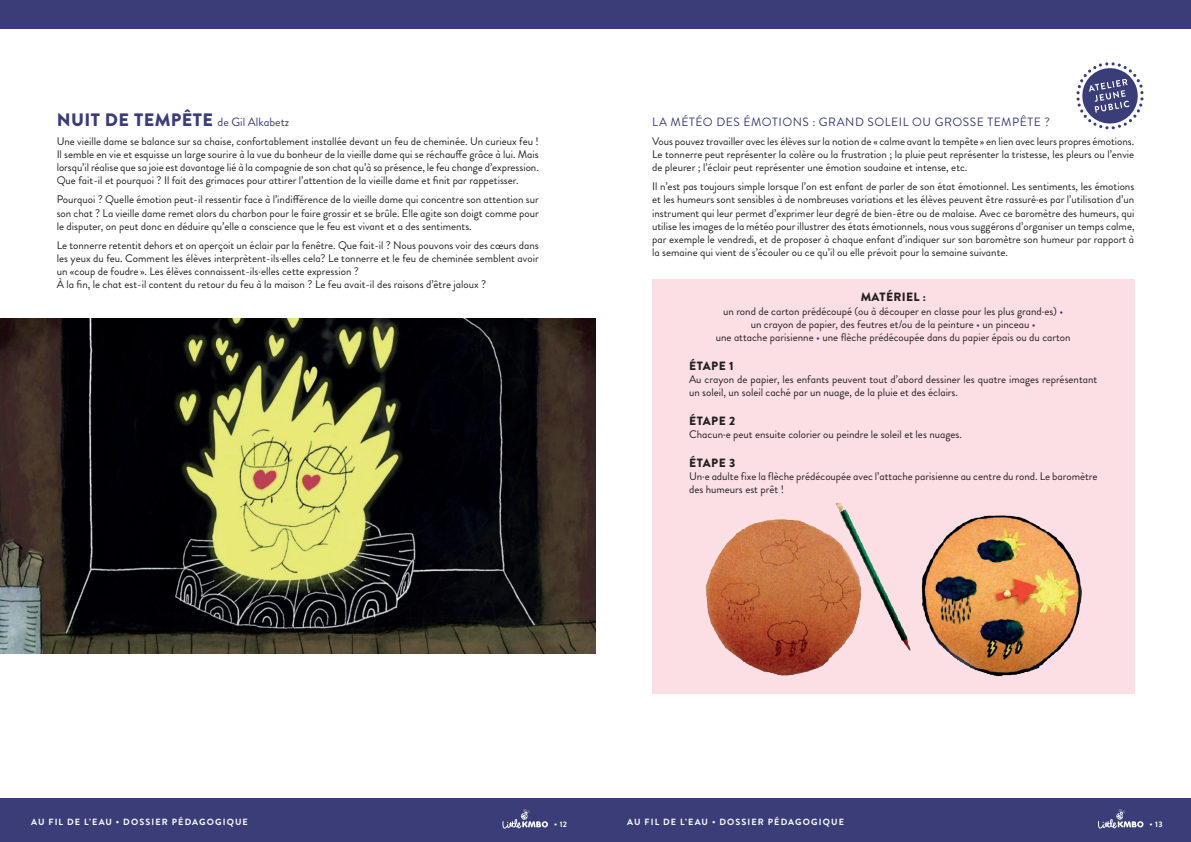
<style>
.page{position:relative;width:1191px;height:842px;background:#fff}
.page>*{position:absolute;margin:0;border:0;box-sizing:border-box;transform-origin:0 0}
.t1{font:900 18px "Brandon Grotesque";letter-spacing:.025em;color:#3a3d78}
.t2{font:12px "Brandon Grotesque";letter-spacing:.045em;color:#3a3d78}
.t3{font:900 12px "Brandon Grotesque";letter-spacing:.03em;color:#231f20}
.t4{font:11px/13.2px "Brandon Grotesque";color:#231f20;text-align:justify}
.t5{font:700 9px "Brandon Grotesque";letter-spacing:.125em;color:#fff}
.t6{font:700 8px "Brandon Grotesque";color:#fff}
.s1{font-weight:400;font-size:12px}
.s2{color:#3a3d78}
</style>
<div class="page">
<div style="left:0;top:798px;width:1191px;height:44px;background:#3a3d78"></div>
<svg style="left:502px;top:809px;width:46px;height:19px"></svg>
<div style="left:0;top:0;width:1191px;height:28px;background:#3a3d78"></div>
<svg style="left:1098px;top:809px;width:45px;height:19px"></svg>
<img style="left:0;top:319px;width:595px;height:334px">
<svg style="left:1076px;top:62px;width:67px;height:67px"></svg>
<div style="left:652px;top:279px;width:482px;height:414px;background:#fbdfe4"></div>
<img style="left:921px;top:515px;width:161px;height:162px">
<img style="left:705px;top:504px;width:206px;height:172px">
<h1 class="t1" style="left:57px;top:107px;width:234px">NUIT DE TEMPÊTE <span class="s1">de Gil Alkabetz</span></h1>
<p class="t4" style="left:57px;top:135px;width:483px">Une vieille dame se balance sur sa chaise, confortablement installée devant un feu de cheminée. Un curieux feu !<br>Il semble en vie et esquisse un large sourire à la vue du bonheur de la vieille dame qui se réchauffe grâce à lui. Mais lorsqu’il réalise que sa joie est davantage lié à la compagnie de son chat qu’à sa présence, le feu change d’expression.<br>Que fait-il et pourquoi ? Il fait des grimaces pour attirer l’attention de la vieille dame et finit par rappetisser.</p>
<p class="t4" style="left:57px;top:193px;width:483px">Pourquoi ? Quelle émotion peut-il ressentir face à l’indifférence de la vieille dame qui concentre son attention sur son chat ? La vieille dame remet alors du charbon pour le faire grossir et se brûle. Elle agite son doigt comme pour le disputer, on peut donc en déduire qu’elle a conscience que le feu est vivant et a des sentiments.</p>
<p class="t4" style="left:57px;top:238px;width:483px;text-align:left">Le tonnerre retentit dehors et on aperçoit un éclair par la fenêtre. Que fait-il ? Nous pouvons voir des cœurs dans les yeux du feu. Comment les élèves interprètent-ils·elles cela? Le tonnerre et le feu de cheminée semblent avoir un «coup de foudre ». Les élèves connaissent-ils·elles cette expression ?<br>À la fin, le chat est-il content du retour du feu à la maison ? Le feu avait-il des raisons d’être jaloux ?</p>
<p class="t2" style="left:652px;top:114px;width:399px">LA MÉTÉO DES ÉMOTIONS : GRAND SOLEIL OU GROSSE TEMPÊTE ?</p>
<p class="t4" style="left:652px;top:135px;width:483px">Vous pouvez travailler avec les élèves sur la notion de « calme avant la tempête » en lien avec leurs propres émotions.<br>Le tonnerre peut représenter la colère ou la frustration ; la pluie peut représenter la tristesse, les pleurs ou l’envie de pleurer ; l’éclair peut représenter une émotion soudaine et intense, etc.</p>
<p class="t4" style="left:652px;top:180px;width:484px">Il n’est pas toujours simple lorsque l’on est enfant de parler de son état émotionnel. Les sentiments, les émotions et les humeurs sont sensibles à de nombreuses variations et les élèves peuvent être rassuré·es par l’utilisation d’un instrument qui leur permet d’exprimer leur degré de bien-être ou de malaise. Avec ce baromètre des humeurs, qui utilise les images de la météo pour illustrer des états émotionnels, nous vous suggérons d’organiser un temps calme, par exemple le vendredi, et de proposer à chaque enfant d’indiquer sur son baromètre son humeur par rapport à la semaine qui vient de s’écouler ou ce qu’il ou elle prévoit pour la semaine suivante.</p>
<p class="t3" style="left:860px;top:289px;width:67px">MATÉRIEL :</p>
<p class="t4" style="left:715px;top:304px;width:356px;text-align:center">un rond de carton prédécoupé (ou à découper en classe pour les plus grand·es) <span class="s2">•<br></span>un crayon de papier, des feutres et/ou de la peinture <span class="s2">•</span> un pinceau <span class="s2">•<br></span>une attache parisienne <span class="s2">•</span> une flèche prédécoupée dans du papier épais ou du carton</p>
<p class="t3" style="left:689px;top:357px;width:46px">ÉTAPE 1</p>
<p class="t4" style="left:689px;top:373px;width:410px">Au crayon de papier, les enfants peuvent tout d’abord dessiner les quatre images représentant un soleil, un soleil caché par un nuage, de la pluie et des éclairs.</p>
<p class="t3" style="left:689px;top:412px;width:48px">ÉTAPE 2</p>
<p class="t4" style="left:689px;top:428px;width:274px">Chacun·e peut ensuite colorier ou peindre le soleil et les nuages.</p>
<p class="t3" style="left:689px;top:454px;width:48px">ÉTAPE 3</p>
<p class="t4" style="left:689px;top:470px;width:410px">Un·e adulte fixe la flèche prédécoupée avec l’attache parisienne au centre du rond. Le baromètre des humeurs est prêt !</p>
<p class="t5" style="left:31px;top:815px;width:218px">AU FIL DE L’EAU • DOSSIER PÉDAGOGIQUE</p>
<p class="t6" style="left:554px;top:819px;width:15px">• 12</p>
<p class="t5" style="left:627px;top:815px;width:218px">AU FIL DE L’EAU • DOSSIER PÉDAGOGIQUE</p>
<p class="t6" style="left:1149px;top:819px;width:15px">• 13</p>
</div>
